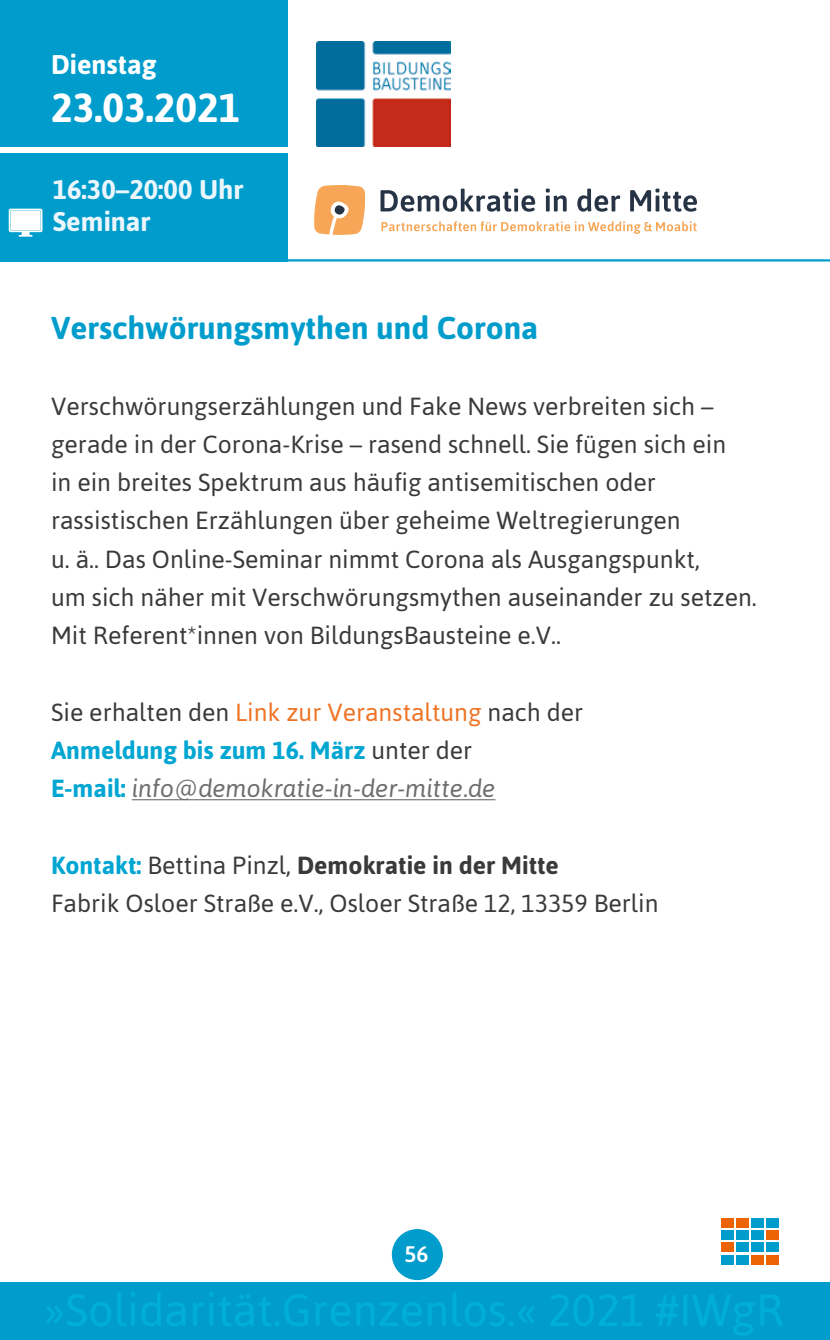
<style>
.page{position:relative;width:830px;height:1340px;background:#fff}
.page>*{position:absolute;margin:0;border:0;box-sizing:border-box;transform-origin:0 0}
.t1{font:700 40.5px "Asap";color:#fff}
.t2{font:700 31.5px "Asap";color:#009dcc}
.t3{font:700 27px/32.4px "Asap";color:#eaf6fb}
.t4{font:700 27px "Asap";color:#fff}
.t5{font:24.75px/38.2px "Asap";color:#3a3a39}
.t6{font:italic 24.75px/38.2px "Asap";color:#6e6e6e}
.t7{font:500 22.5px "Asap";color:#fff}
.s1{font-style:normal;color:#3a3a39}
.s2{font-style:normal;color:#ee7425}
.s3{font-weight:700;font-style:normal;color:#00a6d2}
.s4{font-weight:700;color:#00a6d2}
.s5{font-weight:700}
</style>
<div class="page">
<div style="left:391px;top:1228px;width:51px;height:52px;background:#009dcc;border-radius:50%"></div>
<div style="left:0;top:1282px;width:829px;height:57px;background:#009dcc"></div>
<div style="left:721px;top:1218px;width:13px;height:10px;background:#ec6303"></div>
<div style="left:720px;top:1218px;width:13px;height:9px;background:#ec6303"></div>
<div style="left:736px;top:1218px;width:13px;height:10px;background:#ec6303"></div>
<div style="left:735px;top:1218px;width:13px;height:9px;background:#ec6303"></div>
<div style="left:751px;top:1218px;width:13px;height:10px;background:#009dcc"></div>
<div style="left:750px;top:1218px;width:13px;height:9px;background:#009dcc"></div>
<div style="left:766px;top:1218px;width:14px;height:10px;background:#009dcc"></div>
<div style="left:765px;top:1218px;width:13px;height:9px;background:#009dcc"></div>
<div style="left:721px;top:1230px;width:13px;height:10px;background:#009dcc"></div>
<div style="left:720px;top:1230px;width:13px;height:9px;background:#009dcc"></div>
<div style="left:736px;top:1230px;width:13px;height:10px;background:#009dcc"></div>
<div style="left:735px;top:1230px;width:13px;height:9px;background:#009dcc"></div>
<div style="left:751px;top:1230px;width:13px;height:10px;background:#009dcc"></div>
<div style="left:750px;top:1230px;width:13px;height:9px;background:#009dcc"></div>
<div style="left:766px;top:1230px;width:14px;height:10px;background:#ec6303"></div>
<div style="left:765px;top:1230px;width:13px;height:9px;background:#ec6303"></div>
<div style="left:721px;top:1243px;width:13px;height:10px;background:#ec6303"></div>
<div style="left:720px;top:1242px;width:13px;height:9px;background:#ec6303"></div>
<div style="left:736px;top:1243px;width:13px;height:10px;background:#009dcc"></div>
<div style="left:735px;top:1242px;width:13px;height:9px;background:#009dcc"></div>
<div style="left:751px;top:1243px;width:13px;height:10px;background:#009dcc"></div>
<div style="left:750px;top:1242px;width:13px;height:9px;background:#009dcc"></div>
<div style="left:766px;top:1243px;width:14px;height:10px;background:#009dcc"></div>
<div style="left:765px;top:1242px;width:13px;height:9px;background:#009dcc"></div>
<div style="left:721px;top:1255px;width:13px;height:10px;background:#009dcc"></div>
<div style="left:720px;top:1254px;width:13px;height:10px;background:#009dcc"></div>
<div style="left:736px;top:1255px;width:13px;height:10px;background:#009dcc"></div>
<div style="left:735px;top:1254px;width:13px;height:10px;background:#009dcc"></div>
<div style="left:751px;top:1255px;width:13px;height:10px;background:#ec6303"></div>
<div style="left:750px;top:1254px;width:13px;height:10px;background:#ec6303"></div>
<div style="left:766px;top:1255px;width:14px;height:10px;background:#ec6303"></div>
<div style="left:765px;top:1254px;width:13px;height:10px;background:#ec6303"></div>
<div style="left:0;top:153px;width:287px;height:108px;background:#009dcc"></div>
<div style="left:0;top:0;width:287px;height:147px;background:#009dcc"></div>
<hr style="left:1px;top:259px;width:828px;height:2px;background:#009dcc">
<hr style="left:132px;top:799px;width:363px;height:1px;background:#6e6e6e">
<svg style="left:381px;top:221px;width:315px;height:13px"></svg>
<svg style="left:380px;top:189px;width:316px;height:23px"></svg>
<svg style="left:314px;top:185px;width:51px;height:50px;background:#f7b573"></svg>
<div style="left:334px;top:205px;width:10px;height:10px;background:#263446;border-radius:4px"></div>
<img style="left:316px;top:42px;width:134px;height:105px">
<svg style="left:9px;top:208px;width:34px;height:29px"></svg>
<p class="t4" style="left:51px;top:46px;width:107px">Dienstag</p>
<h1 class="t1" style="left:51px;top:81px;width:191px">23.03.2021</h1>
<p class="t3" style="left:53px;top:172px;width:192px">16:30–20:00 Uhr<br>Seminar</p>
<p class="t2" style="left:51px;top:306px;width:488px">Verschwörungsmythen und Corona</p>
<p class="t5" style="left:51px;top:386px;width:706px">Verschwörungserzählungen und Fake News verbreiten sich – gerade in der Corona-Krise – rasend schnell. Sie fügen sich ein<br>in ein breites Spektrum aus häufig antisemitischen oder rassistischen Erzählungen über geheime Weltregierungen<br>u. ä.. Das Online-Seminar nimmt Corona als Ausgangspunkt,<br>um sich näher mit Verschwörungsmythen auseinander zu setzen.<br>Mit Referent*innen von BildungsBausteine e.V..</p>
<p class="t6" style="left:51px;top:692px;width:533px"><span class="s1">Sie erhalten den</span> <span class="s2">Link zur Veranstaltung</span> <span class="s1">nach der<br></span><span class="s3">Anmeldung bis zum 16. März</span> <span class="s1">unter der<br></span><span class="s3">E-mail:</span> info@demokratie-in-der-mitte.de</p>
<p class="t5" style="left:51px;top:845px;width:608px"><span class="s4">Kontakt:</span> Bettina Pinzl, <span class="s5">Demokratie in der Mitte<br></span>Fabrik Osloer Straße e.V., Osloer Straße 12, 13359 Berlin</p>
<p class="t7" style="left:404px;top:1239px;width:26px">56</p>
</div>
